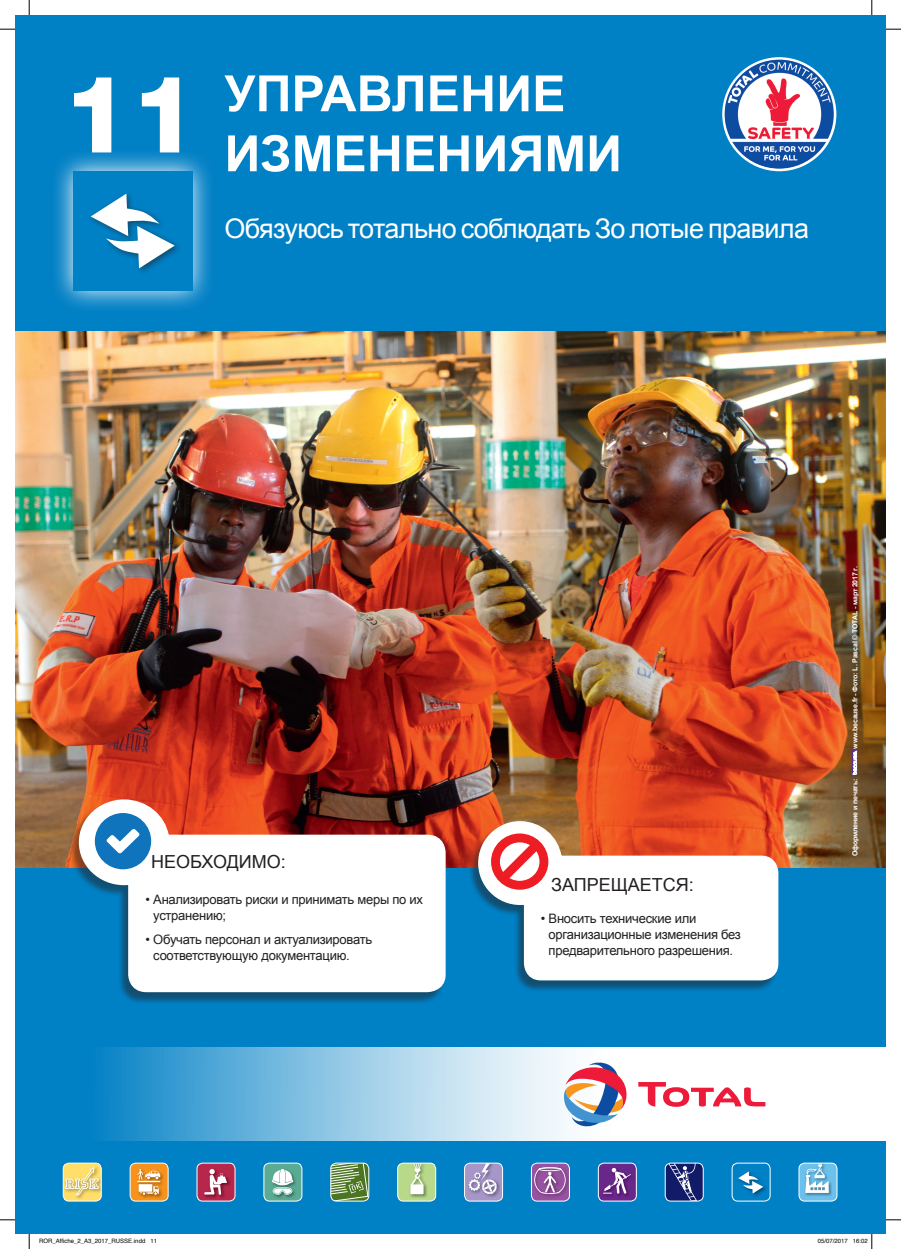
<style>
.page{position:relative;width:901px;height:1249px;background:#fff}
.page>*{position:absolute;margin:0;border:0;box-sizing:border-box;transform-origin:0 0}
.t1{font:800 107.6px "Helvetica Neue LT Std";color:#fff}
.titre{font:700 50px "Arial";color:#fff}
.t2{font:27px "Arial";letter-spacing:-.025em;color:#fff}
.t3{font:18px "Arial";color:#231f20}
.txt_russe{font:13px/16px "Arial";letter-spacing:-.02em;color:#231f20}
.t4{font:700 7px "Arial";letter-spacing:-.02em;color:#fff}
.t5{font:6px "Helvetica";color:#000}
</style>
<div class="page">
<div style="left:15px;top:15px;width:870px;height:1219px;background:#0080c5"></div>
<svg style="left:63px;top:1163px;width:38px;height:38px"></svg>
<div style="left:63px;top:1163px;width:39px;height:39px;border:1px solid #fff;border-radius:6px"></div>
<svg style="left:130px;top:1163px;width:38px;height:38px"></svg>
<div style="left:130px;top:1163px;width:38px;height:39px;border:1px solid #fff;border-radius:6px"></div>
<svg style="left:198px;top:1163px;width:37px;height:38px"></svg>
<div style="left:196px;top:1163px;width:39px;height:39px;border:1px solid #fff;border-radius:6px"></div>
<svg style="left:264px;top:1163px;width:38px;height:38px"></svg>
<div style="left:263px;top:1163px;width:39px;height:39px;border:1px solid #fff;border-radius:6px"></div>
<svg style="left:331px;top:1163px;width:37px;height:38px"></svg>
<div style="left:330px;top:1163px;width:39px;height:39px;border:1px solid #fff;border-radius:6px"></div>
<svg style="left:397px;top:1163px;width:38px;height:38px"></svg>
<div style="left:397px;top:1163px;width:39px;height:39px;border:1px solid #fff;border-radius:6px"></div>
<svg style="left:464px;top:1163px;width:38px;height:37px"></svg>
<div style="left:464px;top:1163px;width:39px;height:39px;border:1px solid #fff;border-radius:6px"></div>
<svg style="left:531px;top:1163px;width:38px;height:38px"></svg>
<div style="left:531px;top:1163px;width:38px;height:39px;border:1px solid #fff;border-radius:6px"></div>
<svg style="left:599px;top:1163px;width:37px;height:38px"></svg>
<div style="left:597px;top:1163px;width:39px;height:39px;border:1px solid #fff;border-radius:6px"></div>
<svg style="left:666px;top:1163px;width:37px;height:38px"></svg>
<div style="left:664px;top:1163px;width:39px;height:39px;border:1px solid #fff;border-radius:6px"></div>
<svg style="left:733px;top:1163px;width:36px;height:38px"></svg>
<div style="left:731px;top:1163px;width:39px;height:39px;border:1px solid #fff;border-radius:6px"></div>
<svg style="left:800px;top:1163px;width:36px;height:38px"></svg>
<div style="left:798px;top:1163px;width:39px;height:39px;border:1px solid #fff;border-radius:6px"></div>
<svg style="left:722px;top:57px;width:114px;height:114px"></svg>
<img style="left:724px;top:60px;width:109px;height:109px;border-radius:55px">
<svg style="left:103px;top:1048px;width:782px;height:93px;background:#b2d8ed"></svg>
<svg style="left:638px;top:1082px;width:127px;height:25px;background:#f8a8b4"></svg>
<svg style="left:563px;top:1061px;width:67px;height:70px;background:#c7b0bd"></svg>
<svg style="left:55px;top:153px;width:155px;height:155px"></svg>
<div style="left:73px;top:171px;width:119px;height:120px;background:#0080c5"></div>
<div style="left:103px;top:223px;width:78px;height:52px;background:#231f20;opacity:.3"></div>
<svg style="left:91px;top:194px;width:84px;height:74px"></svg>
<img style="left:15px;top:332px;width:870px;height:535px">
<div style="left:468px;top:823px;width:309px;height:169px;background:#231f20;opacity:.5"></div>
<svg style="left:477px;top:820px;width:302px;height:161px;background:#e0d0cc"></svg>
<svg style="left:488px;top:830px;width:63px;height:63px;background:#f79ea0"></svg>
<div style="left:68px;top:801px;width:377px;height:203px;background:#231f20;opacity:.5"></div>
<svg style="left:78px;top:798px;width:368px;height:195px;background:#d7d0d2"></svg>
<div style="left:95px;top:813px;width:56px;height:56px;background:#1074bc;border-radius:50%"></div>
<svg style="left:106px;top:829px;width:34px;height:25px"></svg>
<svg style="left:851px;top:750px;width:6px;height:25px"></svg>
<svg style="left:852px;top:751px;width:4px;height:24px"></svg>
<svg style="left:0;top:29px;width:15px;height:1px"></svg>
<svg style="left:885px;top:29px;width:15px;height:1px"></svg>
<svg style="left:0;top:1219px;width:15px;height:2px"></svg>
<svg style="left:885px;top:1219px;width:15px;height:2px"></svg>
<svg style="left:29px;top:0;width:1px;height:15px"></svg>
<svg style="left:29px;top:1234px;width:1px;height:15px"></svg>
<svg style="left:871px;top:0;width:1px;height:15px"></svg>
<svg style="left:871px;top:1234px;width:1px;height:15px"></svg>
<p class="t1" style="left:63px;top:50px;width:137px">11</p>
<p class="titre" style="left:224px;top:60px;width:342px">УПРАВЛЕНИЕ</p>
<p class="titre" style="left:224px;top:120px;width:399px">ИЗМЕНЕНИЯМИ</p>
<p class="t2" style="left:224px;top:211px;width:586px">Обязуюсь тотально соблюдать Зо лотые правила</p>
<p class="t3" style="left:151px;top:850px;width:136px">НЕОБХОДИМО:</p>
<p class="txt_russe" style="left:153px;top:891px;width:271px;text-indent:-8px">• Анализировать риски и принимать меры по их устранению;</p>
<p class="txt_russe" style="left:153px;top:931px;width:220px;text-indent:-8px">• Обучать персонал и актуализировать соответствующую документацию.</p>
<p class="t3" style="left:551px;top:873px;width:144px">ЗАПРЕЩАЕТСЯ:</p>
<p class="txt_russe" style="left:548px;top:911px;width:194px;text-indent:-8px">• Вносить технические или организационные изменения без предварительного разрешения.</p>
<p class="t4" style="left:850px;top:748px;width:184px;rotate:-90deg">www.because.fr - Фото: L. Pascal © TOTAL - март 2017 r.</p>
<p class="t4" style="left:850px;top:856px;width:79px;rotate:-90deg">Оформление и печать:</p>
<p class="t5" style="left:39px;top:1236px;width:119px">ROR_Affiche_2_A3_2017_RUSSE.indd 11</p>
<p class="t5" style="left:817px;top:1236px;width:52px">05/07/2017 16:02</p>
</div>
